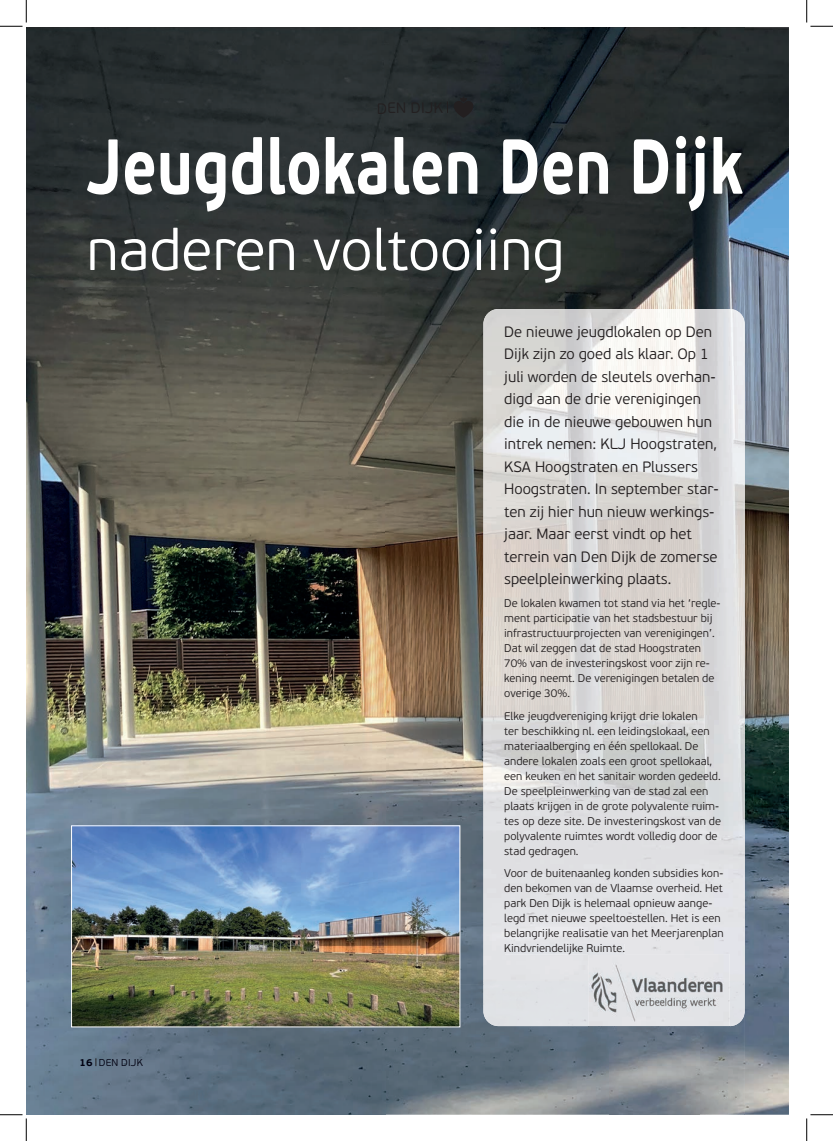
<style>
.page{position:relative;width:833px;height:1141px;background:#fff}
.page>*{position:absolute;margin:0;border:0;box-sizing:border-box;transform-origin:0 0}
.t1{font:700 77.5px "PF Beau Sans Pro";color:#fff;scale:.78 1}
.t2{font:300 57.88px "PF Beau Sans Pro";color:#fff}
.t3{font:300 15px/22.5px "PF Beau Sans Pro";color:#231f20}
.t4{font:300 11.25px/15px "PF Beau Sans Pro";color:#231f20}
.t5{font:300 10px "PF Beau Sans Pro";letter-spacing:.02em;color:#000010}
.s1{font-weight:700}
</style>
<div class="page">
<img style="left:26px;top:27px;width:717px;height:260px">
<img style="left:743px;top:27px;width:45px;height:1087px">
<img style="left:26px;top:287px;width:359px;height:827px">
<img style="left:385px;top:287px;width:134px;height:696px">
<img style="left:519px;top:287px;width:225px;height:22px">
<img style="left:385px;top:983px;width:224px;height:131px">
<img style="left:699px;top:1025px;width:45px;height:89px">
<img style="left:609px;top:1030px;width:90px;height:84px">
<svg style="left:447px;top:97px;width:26px;height:21px"></svg>
<img style="left:483px;top:309px;width:261px;height:672px">
<div style="left:483px;top:981px;width:105px;height:44px;background:#e0e2e6"></div>
<img style="left:729px;top:981px;width:15px;height:44px">
<img style="left:504px;top:943px;width:120px;height:11px">
<img style="left:73px;top:827px;width:385px;height:198px">
<div style="left:71px;top:825px;width:389px;height:202px;border:1px solid #fff"></div>
<img style="left:588px;top:954px;width:141px;height:76px">
<img style="left:588px;top:954px;width:36px;height:1px">
<svg style="left:0;top:0;width:27px;height:27px"></svg>
<svg style="left:0;top:1114px;width:27px;height:26px"></svg>
<svg style="left:806px;top:0;width:26px;height:27px"></svg>
<svg style="left:806px;top:1114px;width:26px;height:26px"></svg>
<h1 class="t1" style="left:86px;top:118px;width:842px">Jeugdlokalen Den Dijk</h1>
<h2 class="t2" style="left:86px;top:217px;width:479px">naderen voltooiing</h2>
<p class="t5" style="left:79px;top:1056px;width:65px"><span class="s1">16</span> DEN DIJK</p>
<p class="t3" style="left:504px;top:320px;width:216px">De nieuwe jeugdlokalen op Den<br>Dijk zijn zo goed als klaar. Op 1 juli worden de sleutels overhan&shy;digd aan de drie verenigingen die in de nieuwe gebouwen hun intrek nemen: KLJ Hoogstraten,<br>KSA Hoogstraten en Plussers<br>Hoogstraten. In september star&shy;ten zij hier hun nieuw werkings&shy;jaar. Maar eerst vindt op het terrein van Den Dijk de zomerse speelpleinwerking plaats.</p>
<p class="t4" style="left:504px;top:595px;width:218px">De lokalen kwamen tot stand via het ‘regle&shy;ment participatie van het stadsbestuur bij infrastructuurprojecten van verenigingen’.<br>Dat wil zeggen dat de stad Hoogstraten 70% van de investeringskost voor zijn re&shy;kening neemt. De verenigingen betalen de overige 30%.</p>
<p class="t4" style="left:504px;top:708px;width:218px">Elke jeugdvereniging krijgt drie lokalen<br>ter beschikking nl. een leidingslokaal, een materiaalberging en één spellokaal. De andere lokalen zoals een groot spellokaal, een keuken en het sanitair worden gedeeld.<br>De speelpleinwerking van de stad zal een plaats krijgen in de grote polyvalente ruim&shy;tes op deze site. De investeringskost van de polyvalente ruimtes wordt volledig door de stad gedragen.</p>
<p class="t4" style="left:504px;top:865px;width:221px">Voor de buitenaanleg konden subsidies kon&shy;den bekomen van de Vlaamse overheid. Het park Den Dijk is helemaal opnieuw aange&shy;legd met nieuwe speeltoestellen. Het is een belangrijke realisatie van het Meerjarenplan Kindvriendelijke Ruimte.</p>
</div>
